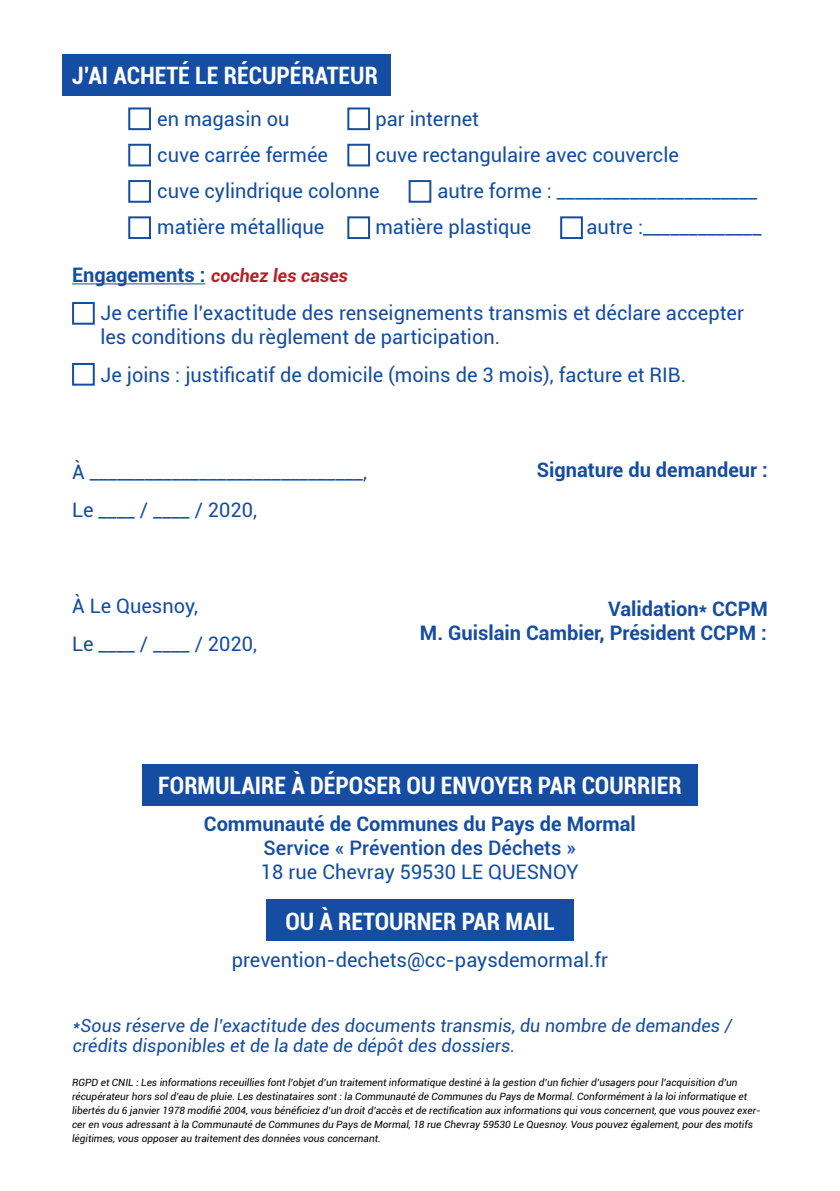
<style>
.page{position:relative;width:840px;height:1191px;background:#fff}
.page>*{position:absolute;margin:0;border:0;box-sizing:border-box;transform-origin:0 0}
.t1{font:700 condensed 24px "Roboto";color:#fff}
.t2{font:20px/24px "Roboto";color:#144da1}
.t3{font:700 20px "Roboto";color:#144da1}
.t4{font:500 20px "Roboto";color:#144da1}
.t5{font:18px/20px "Roboto";color:#144da1}
.t6{font:700 18px "Roboto";color:#b32127}
.t7{font:italic 10px/14px "Roboto";color:#000001}
.s1{font-size:20px;color:#144da1}
</style>
<div class="page">
<div style="left:62px;top:54px;width:328px;height:42px;background:#144da1"></div>
<hr style="left:72px;top:283px;width:133px;height:1px;background:#144da1">
<div style="left:142px;top:764px;width:555px;height:42px;background:#144da1"></div>
<div style="left:266px;top:899px;width:307px;height:42px;background:#144da1"></div>
<div style="left:128px;top:107px;width:23px;height:23px;border:2px solid #154ea1"></div>
<div style="left:347px;top:107px;width:23px;height:23px;border:2px solid #154ea1"></div>
<div style="left:347px;top:144px;width:23px;height:22px;border:2px solid #154ea1"></div>
<div style="left:128px;top:144px;width:23px;height:22px;border:2px solid #154ea1"></div>
<div style="left:128px;top:180px;width:23px;height:23px;border:2px solid #154ea1"></div>
<div style="left:408px;top:180px;width:23px;height:23px;border:2px solid #154ea1"></div>
<div style="left:128px;top:216px;width:23px;height:23px;border:2px solid #154ea1"></div>
<div style="left:72px;top:302px;width:23px;height:23px;border:2px solid #154ea1"></div>
<div style="left:72px;top:363px;width:23px;height:23px;border:2px solid #154ea1"></div>
<div style="left:347px;top:216px;width:23px;height:23px;border:2px solid #154ea1"></div>
<div style="left:560px;top:216px;width:22px;height:23px;border:2px solid #154ea1"></div>
<p class="t1" style="left:72px;top:59px;width:307px">J’AI ACHETÉ LE RÉCUPÉRATEUR</p>
<p class="t2" style="left:157px;top:106px;width:134px">en magasin ou</p>
<p class="t2" style="left:375px;top:106px;width:105px">par internet</p>
<p class="t2" style="left:157px;top:142px;width:172px">cuve carrée fermée</p>
<p class="t2" style="left:375px;top:142px;width:305px">cuve rectangulaire avec couvercle</p>
<p class="t2" style="left:157px;top:178px;width:224px">cuve cylindrique colonne</p>
<p class="t2" style="left:437px;top:178px;width:321px">autre forme : ______________________</p>
<p class="t2" style="left:157px;top:214px;width:168px">matière métallique</p>
<p class="t2" style="left:375px;top:214px;width:157px">matière plastique</p>
<p class="t2" style="left:586px;top:214px;width:176px">autre :_____________</p>
<p class="t6" style="left:72px;top:263px;width:280px"><span class="s1">Engagements :</span> cochez les cases</p>
<p class="t2" style="left:100px;top:300px;width:644px">Je certifie l’exactitude des renseignements transmis et déclare accepter les conditions du règlement de participation.</p>
<p class="t2" style="left:100px;top:362px;width:586px">Je joins : justificatif de domicile (moins de 3 mois), facture et RIB.</p>
<p class="t2" style="left:72px;top:458px;width:296px">À ______________________________,</p>
<p class="t2" style="left:72px;top:496px;width:186px">Le ____ / ____ / 2020,</p>
<p class="t2" style="left:72px;top:592px;width:127px">À Le Quesnoy,</p>
<p class="t2" style="left:72px;top:630px;width:186px">Le ____ / ____ / 2020,</p>
<p class="t3" style="left:536px;top:456px;width:232px">Signature du demandeur :</p>
<p class="t3" style="left:607px;top:595px;width:161px">Validation* CCPM</p>
<p class="t3" style="left:420px;top:619px;width:348px">M. Guislain Cambier, Président CCPM :</p>
<p class="t1" style="left:158px;top:768px;width:524px">FORMULAIRE À DÉPOSER OU ENVOYER PAR COURRIER</p>
<p class="t3" style="left:204px;top:810px;width:433px">Communauté de Communes du Pays de Mormal</p>
<p class="t4" style="left:263px;top:834px;width:314px">Service « Prévention des Déchets »</p>
<p class="t2" style="left:261px;top:859px;width:319px">18 rue Chevray 59530 LE QUESNOY</p>
<p class="t1" style="left:285px;top:905px;width:271px">OU À RETOURNER PAR MAIL</p>
<p class="t2" style="left:232px;top:947px;width:377px">prevention-dechets@cc-paysdemormal.fr</p>
<p class="t5" style="left:72px;top:1014px;width:663px">*Sous réserve de l’exactitude des documents transmis, du nombre de demandes / crédits disponibles et de la date de dépôt des dossiers.</p>
<p class="t7" style="left:72px;top:1074px;width:689px">RGPD et CNIL : Les informations receuillies font l’objet d’un traitement informatique destiné à la gestion d’un fichier d’usagers pour l’acquisition d’un récupérateur hors sol d’eau de pluie. Les destinataires sont : la Communauté de Communes du Pays de Mormal. Conformément à la loi informatique et libertés du 6 janvier 1978 modifié 2004, vous bénéficiez d’un droit d’accès et de rectification aux informations qui vous concernent, que vous pouvez exer&shy;cer en vous adressant à la Communauté de Communes du Pays de Mormal, 18 rue Chevray 59530 Le Quesnoy. Vous pouvez également, pour des motifs légitimes, vous opposer au traitement des données vous concernant.</p>
</div>
